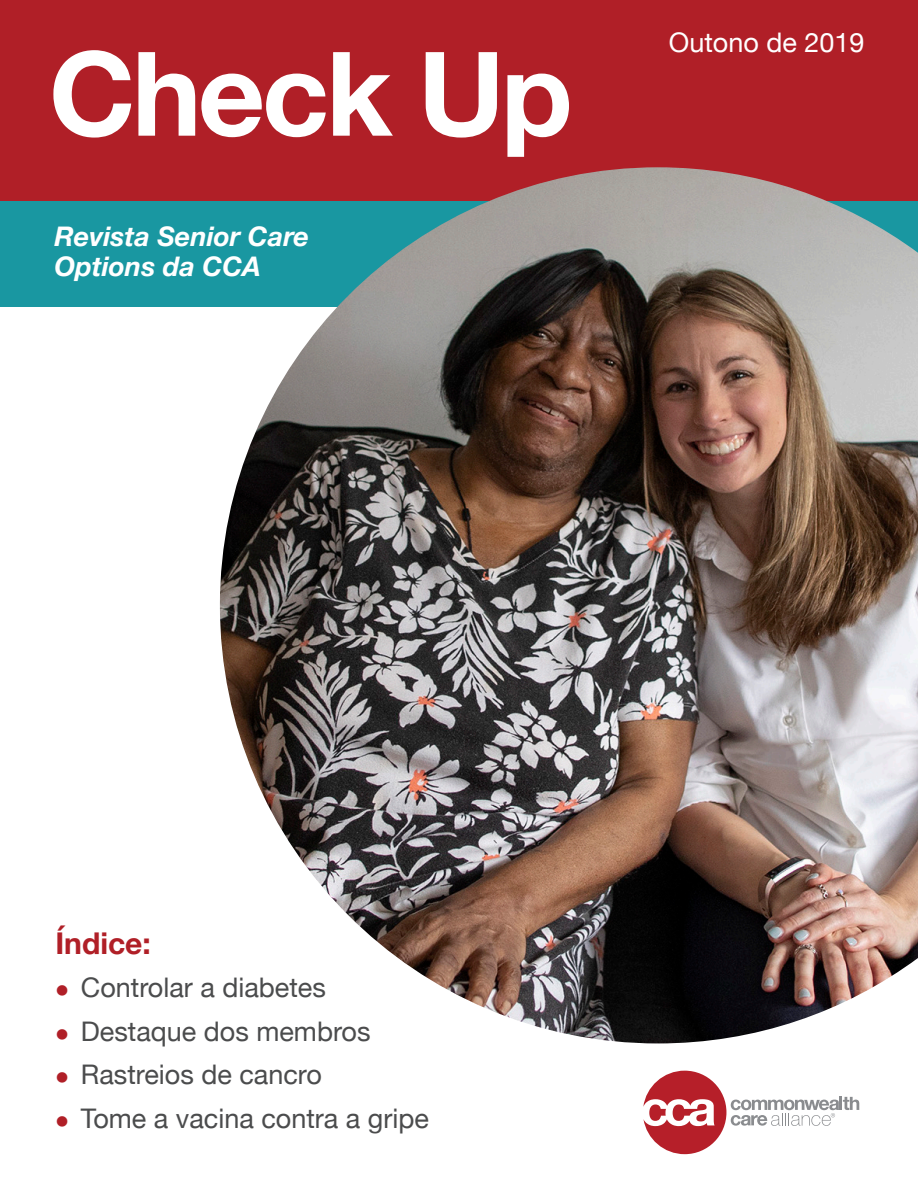
<style>
.page{position:relative;width:918px;height:1188px;background:#fff}
.page>*{position:absolute;margin:0;border:0;box-sizing:border-box;transform-origin:0 0}
.t1{font:700 117px "Helvetica Neue";letter-spacing:-.03em;color:#fff}
.t2{font:700 30px "Helvetica Neue";color:#b01f27}
.t3{font:27px "Helvetica Neue";color:#4b4c4d}
.t4{font:italic 700 27px "Helvetica Neue";color:#fff}
.t5{font:27px "Helvetica Neue";color:#fff}
.s1{color:#b01f27}
</style>
<div class="page">
<div style="left:0;top:0;width:918px;height:248px;background:#b01f27"></div>
<div style="left:0;top:201px;width:918px;height:106px;background:#1997a1"></div>
<svg style="left:643px;top:1071px;width:216px;height:83px"></svg>
<img style="left:220px;top:167px;width:698px;height:876px">
<p class="t1" style="left:49px;top:2px;width:525px">Check Up</p>
<p class="t4" style="left:54px;top:215px;width:256px">Revista Senior Care</p>
<p class="t4" style="left:54px;top:245px;width:208px">Options da CCA</p>
<p class="t5" style="left:669px;top:23px;width:197px">Outono de 2019</p>
<p class="t2" style="left:55px;top:919px;width:97px">Índice:</p>
<p class="t3" style="left:55px;top:968px;width:272px"><span class="s1">●</span> Controlar a diabetes</p>
<p class="t3" style="left:55px;top:1012px;width:317px"><span class="s1">●</span> Destaque dos membros</p>
<p class="t3" style="left:55px;top:1055px;width:268px"><span class="s1">●</span> Rastreios de cancro</p>
<p class="t3" style="left:55px;top:1099px;width:375px"><span class="s1">●</span> Tome a vacina contra a gripe</p>
</div>
